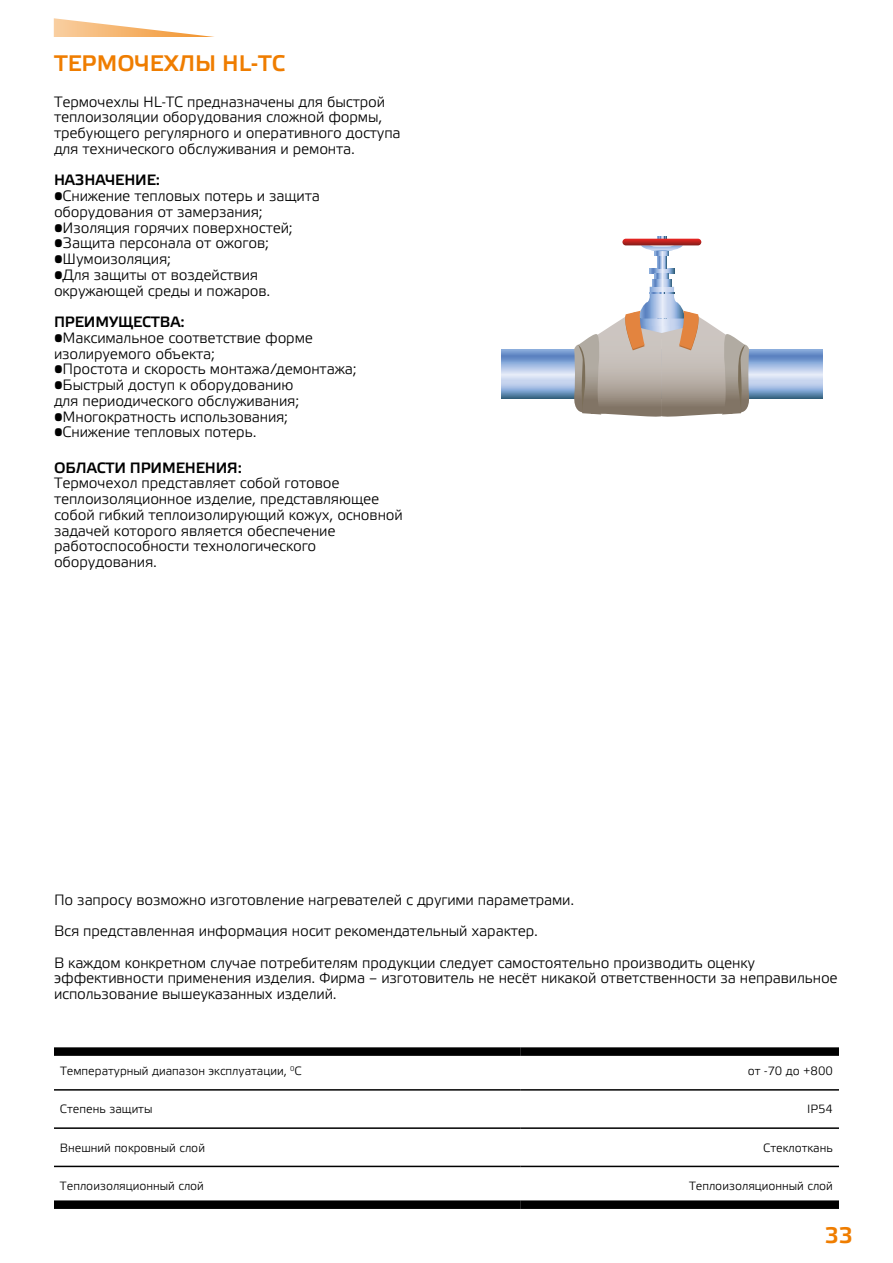
<style>
.page{position:relative;width:893px;height:1263px;background:#fff}
.page>*{position:absolute;margin:0;border:0;box-sizing:border-box;transform-origin:0 0}
.t1{font:22.5px "Elektra Medium Pro";color:#ef7d00}
.t2{font:15px/15.8px "Elektra Light Pro";letter-spacing:-.01em;color:#000}
.t3{font:15px "Elektra Medium Pro";letter-spacing:-.01em;color:#000}
.t4{font:12px "Elektra Light Pro";color:#000}
</style>
<div class="page">
<svg style="left:54px;top:18px;width:160px;height:19px"></svg>
<div style="left:54px;top:1047px;width:466px;height:9px;background:#000"></div>
<div style="left:520px;top:1047px;width:319px;height:9px;background:#000"></div>
<div style="left:54px;top:1200px;width:466px;height:9px;background:#000"></div>
<div style="left:520px;top:1200px;width:319px;height:9px;background:#000"></div>
<hr style="left:54px;top:1089px;width:466px;height:1px;background:#000">
<hr style="left:520px;top:1089px;width:319px;height:1px;background:#000">
<hr style="left:54px;top:1127px;width:466px;height:2px;background:#000">
<hr style="left:520px;top:1127px;width:319px;height:2px;background:#000">
<hr style="left:54px;top:1166px;width:466px;height:1px;background:#000">
<hr style="left:520px;top:1166px;width:319px;height:1px;background:#000">
<svg style="left:649px;top:268px;width:25px;height:6px"></svg>
<svg style="left:641px;top:236px;width:42px;height:32px"></svg>
<svg style="left:622px;top:239px;width:79px;height:6px"></svg>
<svg style="left:501px;top:349px;width:321px;height:50px;background:#97b1d7"></svg>
<svg style="left:573px;top:274px;width:177px;height:143px"></svg>
<h1 class="t1" style="left:54px;top:51px;width:233px">ТЕРМОЧЕХЛЫ HL-TC</h1>
<p class="t2" style="left:54px;top:94px;width:348px">Термочехлы HL-TC предназначены для быстрой теплоизоляции оборудования сложной формы, требующего регулярного и оперативного доступа для технического обслуживания и ремонта.</p>
<p class="t3" style="left:54px;top:172px;width:108px">НАЗНАЧЕНИЕ:</p>
<p class="t2" style="left:54px;top:189px;width:267px">•Снижение тепловых потерь и защита оборудования от замерзания;</p>
<p class="t2" style="left:54px;top:220px;width:240px">•Изоляция горячих поверхностей;</p>
<p class="t2" style="left:54px;top:236px;width:217px">•Защита персонала от ожогов;</p>
<p class="t2" style="left:54px;top:252px;width:118px">•Шумоизоляция;</p>
<p class="t2" style="left:54px;top:267px;width:218px">•Для защиты от воздействия окружающей среды и пожаров.</p>
<p class="t3" style="left:54px;top:314px;width:132px">ПРЕИМУЩЕСТВА:</p>
<p class="t2" style="left:54px;top:330px;width:261px">•Максимальное соответствие форме изолируемого объекта;</p>
<p class="t2" style="left:54px;top:362px;width:304px">•Простота и скорость монтажа/демонтажа;</p>
<p class="t2" style="left:54px;top:378px;width:247px">•Быстрый доступ к оборудованию для периодического обслуживания;</p>
<p class="t2" style="left:54px;top:409px;width:236px">•Многократность использования;</p>
<p class="t2" style="left:54px;top:425px;width:204px">•Снижение тепловых потерь.</p>
<p class="t3" style="left:54px;top:459px;width:189px">ОБЛАСТИ ПРИМЕНЕНИЯ:</p>
<p class="t2" style="left:54px;top:476px;width:350px">Термочехол представляет собой готовое теплоизоляционное изделие, представляющее собой гибкий теплоизолирующий кожух, основной задачей которого является обеспечение работоспособности технологического оборудования.</p>
<p class="t2" style="left:54px;top:884px;width:702px;line-height:31.5px">По запросу возможно изготовление нагревателей с другими параметрами.<br>Вся представленная информация носит рекомендательный характер.<br>В каждом конкретном случае потребителям продукции следует самостоятельно производить оценку</p>
<p class="t2" style="left:54px;top:971px;width:785px">эффективности применения изделия. Фирма – изготовитель не несёт никакой ответственности за неправильное использование вышеуказанных изделий.</p>
<p class="t4" style="left:60px;top:1064px;width:243px">Температурный диапазон эксплуатации, <sup>0</sup>C</p>
<p class="t4" style="left:748px;top:1064px;width:87px">от -70 до +800</p>
<p class="t4" style="left:60px;top:1103px;width:94px">Степень защиты</p>
<p class="t4" style="left:807px;top:1103px;width:27px">IP54</p>
<p class="t4" style="left:60px;top:1141px;width:146px">Внешний покровный слой</p>
<p class="t4" style="left:763px;top:1141px;width:71px">Стеклоткань</p>
<p class="t4" style="left:60px;top:1179px;width:145px">Теплоизоляционный слой</p>
<p class="t4" style="left:689px;top:1179px;width:145px">Теплоизоляционный слой</p>
<h1 class="t1" style="left:825px;top:1222px;width:30px">33</h1>
</div>
